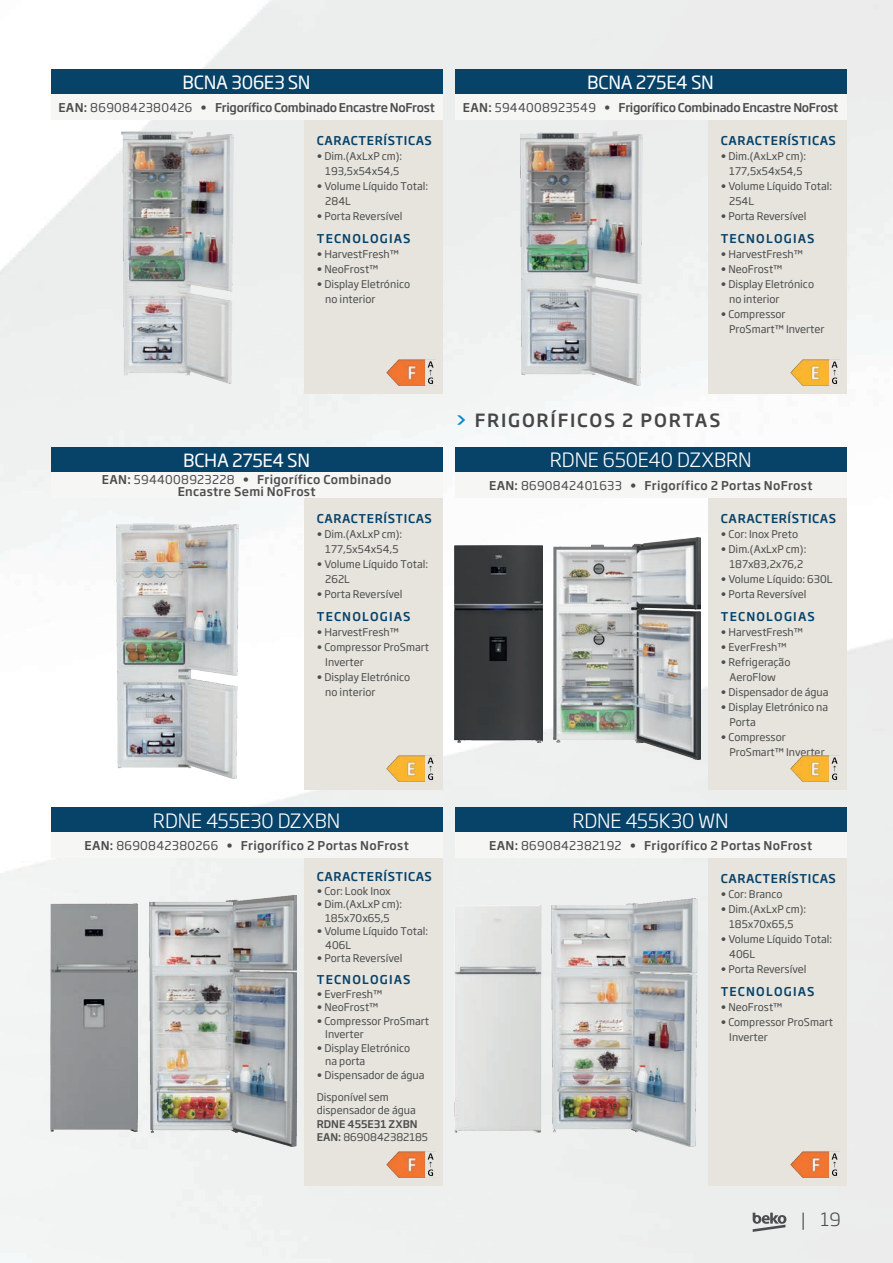
<style>
.page{position:relative;width:893px;height:1263px;background:#fff}
.page>*{position:absolute;margin:0;border:0;box-sizing:border-box;transform-origin:0 0}
.t1{font:300 19.5px "Soho Gothic Pro";letter-spacing:-.005em;color:#fff}
.t2{font:18px "Soho Gothic Pro";letter-spacing:-.015em;color:#fff}
.t3{font:500 18px "Soho Gothic Pro";letter-spacing:.095em;color:#464646}
.t4{font:300 18px "Soho Gothic Pro";color:#4b4c4d}
.t5{font:500 12px/12px "Soho Gothic Pro";letter-spacing:.025em;color:#4b4c4d;text-align:center}
.t6{font:500 12px "Soho Gothic Pro";letter-spacing:-.025em;color:#4b4c4d}
.tit{font:500 12px "Soho Gothic Pro";letter-spacing:.05em;color:#074269}
.tit-2{font:500 12px "Soho Gothic Pro";letter-spacing:.1em;color:#074269}
.test{font:10.5px/15px "Soho Gothic Pro";color:#4b4c4d}
.test-2{font:500 10.5px/13.5px "Soho Gothic Pro";color:#4b4c4d}
.s1{font-weight:400}
.s2{color:#0089cf}
</style>
<div class="page">
<img style="left:0;top:0;width:893px;height:1263px">
<svg style="left:753px;top:1213px;width:33px;height:19px"></svg>
<div style="left:708px;top:120px;width:138px;height:273px;background:#e6e4dd"></div>
<div style="left:304px;top:120px;width:138px;height:273px;background:#e6e4dd"></div>
<div style="left:455px;top:69px;width:391px;height:26px;background:#074269"></div>
<div style="left:51px;top:69px;width:391px;height:26px;background:#074269"></div>
<div style="left:455px;top:95px;width:391px;height:25px;background:#f6f6f4"></div>
<div style="left:51px;top:95px;width:391px;height:25px;background:#f6f6f4"></div>
<img style="left:387px;top:359px;width:48px;height:27px">
<div style="left:304px;top:858px;width:138px;height:327px;background:#e6e4dd"></div>
<div style="left:708px;top:498px;width:138px;height:291px;background:#e6e4dd"></div>
<div style="left:51px;top:807px;width:391px;height:26px;background:#074269"></div>
<div style="left:455px;top:447px;width:391px;height:26px;background:#074269"></div>
<div style="left:51px;top:833px;width:391px;height:25px;background:#f6f6f4"></div>
<div style="left:455px;top:473px;width:391px;height:25px;background:#f6f6f4"></div>
<img style="left:387px;top:1151px;width:48px;height:27px">
<div style="left:304px;top:498px;width:138px;height:291px;background:#e6e4dd"></div>
<div style="left:51px;top:447px;width:391px;height:26px;background:#074269"></div>
<div style="left:51px;top:473px;width:391px;height:25px;background:#f6f6f4"></div>
<img style="left:387px;top:755px;width:48px;height:27px">
<img style="left:521px;top:130px;width:121px;height:255px">
<img style="left:121px;top:131px;width:113px;height:252px">
<img style="left:116px;top:524px;width:123px;height:254px">
<img style="left:51px;top:903px;width:87px;height:228px">
<img style="left:455px;top:546px;width:87px;height:196px">
<img style="left:149px;top:895px;width:148px;height:251px">
<img style="left:554px;top:537px;width:147px;height:222px">
<img style="left:791px;top:755px;width:48px;height:27px">
<img style="left:790px;top:359px;width:49px;height:27px">
<div style="left:708px;top:858px;width:138px;height:327px;background:#e6e4dd"></div>
<div style="left:455px;top:807px;width:391px;height:26px;background:#074269"></div>
<div style="left:455px;top:833px;width:391px;height:25px;background:#f6f6f4"></div>
<img style="left:790px;top:1151px;width:49px;height:27px">
<img style="left:443px;top:890px;width:109px;height:264px">
<img style="left:551px;top:898px;width:147px;height:248px">
<p class="t2" style="left:183px;top:71px;width:130px">BCNA 306E3 SN</p>
<p class="t2" style="left:587px;top:71px;width:128px">BCNA 275E4 SN</p>
<p class="t6" style="left:58px;top:100px;width:378px">EAN: <span class="s1">8690842380426 •</span> Frigorífico Combinado Encastre NoFrost</p>
<p class="t6" style="left:463px;top:100px;width:377px">EAN: <span class="s1">5944008923549 •</span> Frigorífico Combinado Encastre NoFrost</p>
<p class="tit" style="left:317px;top:132px;width:117px">CARACTERÍSTICAS</p>
<p class="test" style="left:317px;top:148px;width:87px;text-align:center">• Dim.(AxLxP cm):<br>193,5x54x54,5</p>
<p class="test" style="left:325px;top:178px;width:104px;text-indent:-9px">• Volume Líquido Total:<br>284L</p>
<p class="test" style="left:317px;top:208px;width:87px">• Porta Reversível</p>
<p class="tit-2" style="left:317px;top:231px;width:95px">TECNOLOGIAS</p>
<p class="test" style="left:317px;top:247px;width:84px">• HarvestFresh™</p>
<p class="test" style="left:317px;top:262px;width:63px">• NeoFrost™</p>
<p class="test" style="left:325px;top:277px;width:86px;text-indent:-9px">• Display Eletrónico no interior</p>
<p class="tit" style="left:721px;top:132px;width:117px">CARACTERÍSTICAS</p>
<p class="test" style="left:721px;top:148px;width:87px;text-align:center">• Dim.(AxLxP cm):<br>177,5x54x54,5</p>
<p class="test" style="left:729px;top:178px;width:104px;text-indent:-9px">• Volume Líquido Total:<br>254L</p>
<p class="test" style="left:721px;top:208px;width:87px">• Porta Reversível</p>
<p class="tit-2" style="left:721px;top:231px;width:95px">TECNOLOGIAS</p>
<p class="test" style="left:721px;top:247px;width:84px">• HarvestFresh™</p>
<p class="test" style="left:721px;top:262px;width:63px">• NeoFrost™</p>
<p class="test" style="left:729px;top:277px;width:86px;text-indent:-9px">• Display Eletrónico no interior</p>
<p class="test" style="left:729px;top:307px;width:97px;text-indent:-9px">• Compressor<br>ProSmart™ Inverter</p>
<p class="t2" style="left:183px;top:449px;width:128px">BCHA 275E4 SN</p>
<p class="t5" style="left:102px;top:473px;width:291px">EAN: <span class="s1">5944008923228 •</span> Frigorífico Combinado<br>Encastre Semi NoFrost</p>
<p class="tit" style="left:317px;top:510px;width:117px">CARACTERÍSTICAS</p>
<p class="test" style="left:317px;top:526px;width:87px;text-align:center">• Dim.(AxLxP cm):<br>177,5x54x54,5</p>
<p class="test" style="left:325px;top:556px;width:104px;text-indent:-9px">• Volume Líquido Total:<br>262L</p>
<p class="test" style="left:317px;top:586px;width:87px">• Porta Reversível</p>
<p class="tit-2" style="left:317px;top:609px;width:95px">TECNOLOGIAS</p>
<p class="test" style="left:317px;top:625px;width:84px">• HarvestFresh™</p>
<p class="test" style="left:325px;top:640px;width:105px;text-indent:-9px">• Compressor ProSmart<br>Inverter</p>
<p class="test" style="left:325px;top:670px;width:86px;text-indent:-9px">• Display Eletrónico no interior</p>
<p class="t1" style="left:153px;top:808px;width:189px">RDNE 455E30 DZXBN</p>
<p class="t5" style="left:84px;top:839px;width:326px">EAN: <span class="s1">8690842380266 •</span> Frigorífico 2 Portas NoFrost</p>
<p class="tit" style="left:317px;top:869px;width:117px">CARACTERÍSTICAS</p>
<p class="test" style="left:317px;top:883px;width:75px">• Cor: Look Inox</p>
<p class="test" style="left:317px;top:897px;width:87px;line-height:13.5px;text-align:center">• Dim.(AxLxP cm):<br>185x70x65,5</p>
<p class="test" style="left:325px;top:924px;width:104px;line-height:13.5px;text-indent:-9px">• Volume Líquido Total:<br>406L</p>
<p class="test" style="left:317px;top:951px;width:87px">• Porta Reversível</p>
<p class="tit-2" style="left:317px;top:972px;width:95px">TECNOLOGIAS</p>
<p class="test" style="left:317px;top:986px;width:67px">• EverFresh™</p>
<p class="test" style="left:317px;top:1000px;width:63px">• NeoFrost™</p>
<p class="test" style="left:325px;top:1014px;width:105px;line-height:13.5px;text-indent:-9px">• Compressor ProSmart<br>Inverter</p>
<p class="test" style="left:325px;top:1041px;width:86px;line-height:13.5px;text-indent:-9px">• Display Eletrónico na porta</p>
<p class="test" style="left:317px;top:1067px;width:109px">• Dispensador de água</p>
<p class="test" style="left:317px;top:1090px;width:101px;line-height:13.5px">Disponível sem dispensador de água</p>
<p class="test-2" style="left:317px;top:1117px;width:113px">RDNE 455E31 ZXBN<br>EAN: <span class="s1">8690842382185</span></p>
<p class="t3" style="left:455px;top:409px;width:267px"><span class="s2">&gt;</span> FRIGORÍFICOS 2 PORTAS</p>
<p class="t1" style="left:550px;top:448px;width:203px">RDNE 650E40 DZXBRN</p>
<p class="t5" style="left:489px;top:479px;width:325px">EAN: <span class="s1">8690842401633 •</span> Frigorífico 2 Portas NoFrost</p>
<p class="tit" style="left:721px;top:510px;width:117px">CARACTERÍSTICAS</p>
<p class="test" style="left:721px;top:526px;width:79px">• Cor: Inox Preto</p>
<p class="test" style="left:721px;top:541px;width:87px;text-align:center">• Dim.(AxLxP cm):<br>187x83,2x76,2</p>
<p class="test" style="left:721px;top:571px;width:113px">• Volume Líquido: 630L</p>
<p class="test" style="left:721px;top:586px;width:87px">• Porta Reversível</p>
<p class="tit-2" style="left:721px;top:609px;width:95px">TECNOLOGIAS</p>
<p class="test" style="left:721px;top:625px;width:84px">• HarvestFresh™</p>
<p class="test" style="left:721px;top:640px;width:67px">• EverFresh™</p>
<p class="test" style="left:721px;top:655px;width:71px;text-align:center">• Refrigeração<br>AeroFlow</p>
<p class="test" style="left:721px;top:685px;width:109px">• Dispensador de água</p>
<p class="test" style="left:729px;top:700px;width:100px;text-indent:-9px">• Display Eletrónico na<br>Porta</p>
<p class="test" style="left:729px;top:730px;width:97px;text-indent:-9px">• Compressor<br>ProSmart™ Inverter</p>
<p class="t1" style="left:572px;top:808px;width:158px">RDNE 455K30 WN</p>
<p class="t5" style="left:489px;top:839px;width:324px">EAN: <span class="s1">8690842382192 •</span> Frigorífico 2 Portas NoFrost</p>
<p class="tit" style="left:721px;top:870px;width:117px">CARACTERÍSTICAS</p>
<p class="test" style="left:721px;top:886px;width:63px">• Cor: Branco</p>
<p class="test" style="left:721px;top:901px;width:87px;text-align:center">• Dim.(AxLxP cm):<br>185x70x65,5</p>
<p class="test" style="left:729px;top:931px;width:104px;text-indent:-9px">• Volume Líquido Total:<br>406L</p>
<p class="test" style="left:721px;top:961px;width:87px">• Porta Reversível</p>
<p class="tit-2" style="left:721px;top:984px;width:95px">TECNOLOGIAS</p>
<p class="test" style="left:721px;top:1000px;width:63px">• NeoFrost™</p>
<p class="test" style="left:729px;top:1015px;width:105px;text-indent:-9px">• Compressor ProSmart<br>Inverter</p>
<h2 class="t4" style="left:801px;top:1208px;width:41px">| 19</h2>
</div>
